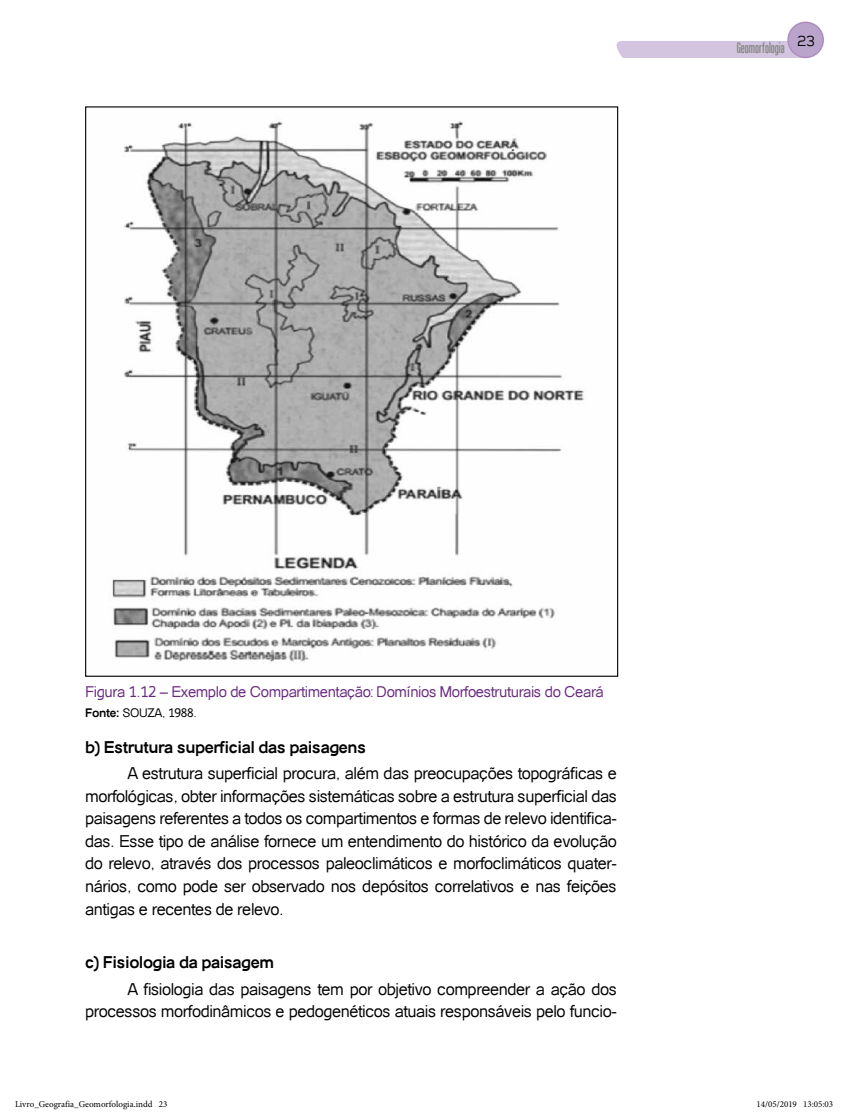
<style>
.page{position:relative;width:851px;height:1112px;background:#fff}
.page>*{position:absolute;margin:0;border:0;box-sizing:border-box;transform-origin:0 0}
.t1{font:16.5px/22.5px "Catriel";letter-spacing:-.03em;color:#000;text-align:justify}
.t2{font:700 16.5px "Catriel";letter-spacing:-.03em;color:#000}
.t3{font:15px "Catriel";letter-spacing:-.03em;color:#68297e}
.t4{font:15px "Tandelle";color:#878787}
.t5{font:12px "Catriel";letter-spacing:-.03em;color:#000}
.t6{font:9px "Minion Pro";color:#000}
.s1{font-weight:700}
</style>
<div class="page">
<div style="left:616px;top:41px;width:185px;height:17px;background:#d3c5e0"></div>
<div style="left:788px;top:22px;width:35px;height:35px;background:#bba4cb;border-radius:50%"></div>
<div style="left:787px;top:22px;width:36px;height:36px;border:2px solid #ac8dbd;border-radius:50%"></div>
<img style="left:112px;top:121px;width:472px;height:541px">
<p class="t4" style="left:736px;top:39px;width:79px">Geomorfologia <sup>23</sup></p>
<p class="t3" style="left:85px;top:682px;width:520px">Figura 1.12 – Exemplo de Compartimentação: Domínios Morfoestruturais do Ceará</p>
<p class="t5" style="left:85px;top:706px;width:113px"><span class="s1">Fonte:</span> SOUZA, 1988.</p>
<p class="t2" style="left:85px;top:737px;width:283px">b) Estrutura superficial das paisagens</p>
<p class="t1" style="left:85px;top:762px;width:533px;text-indent:43px">A estrutura superficial procura, além das preocupações topográficas e morfológicas, obter informações sistemáticas sobre a estrutura superficial das paisagens referentes a todos os compartimentos e formas de relevo identifica&shy;das. Esse tipo de análise fornece um entendimento do histórico da evolução do relevo, através dos processos paleoclimáticos e morfoclimáticos quater&shy;nários, como pode ser observado nos depósitos correlativos e nas feições antigas e recentes de relevo.</p>
<p class="t2" style="left:85px;top:952px;width:190px">c) Fisiologia da paisagem</p>
<p class="t1" style="left:85px;top:977px;width:533px;text-align:right">A fisiologia das paisagens tem por objetivo compreender a ação dos processos morfodinâmicos e pedogenéticos atuais responsáveis pelo funcio-</p>
<p class="t6" style="left:15px;top:1098px;width:154px">Livro_Geografia_Geomorfologia.indd 23</p>
<p class="t6" style="left:756px;top:1098px;width:78px">14/05/2019 13:05:03</p>
</div>
